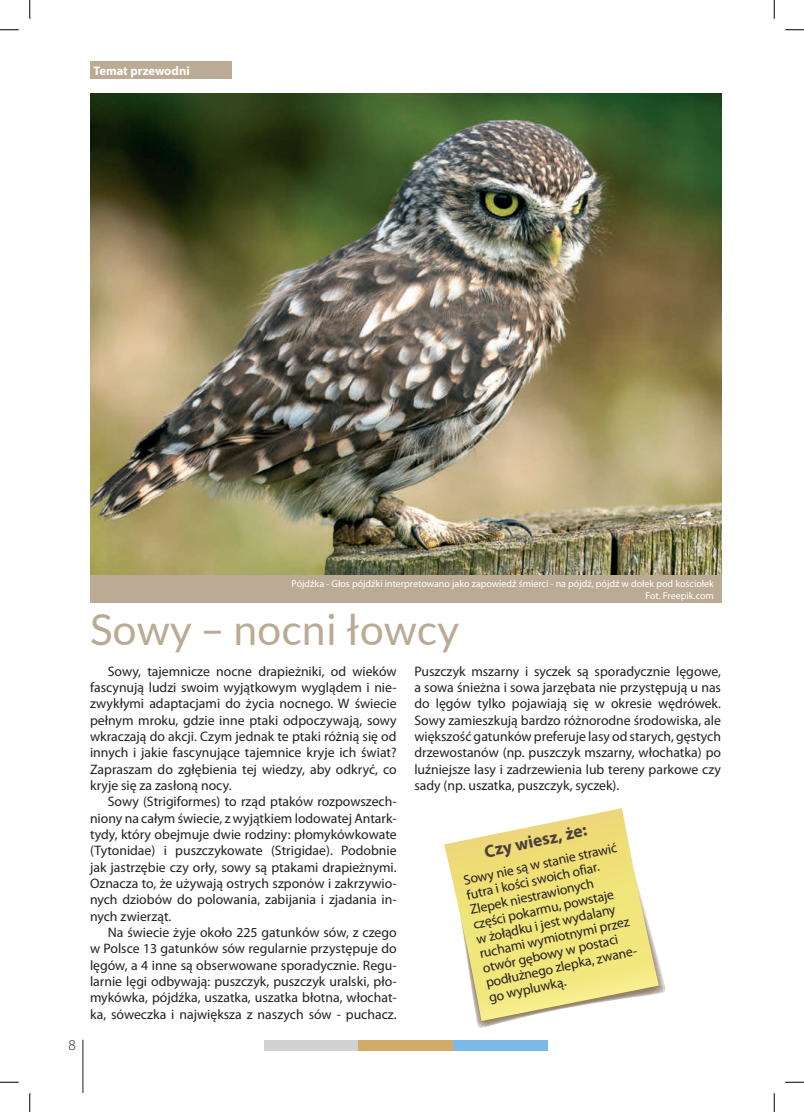
<style>
.page{position:relative;width:804px;height:1112px;background:#fff}
.page>*{position:absolute;margin:0;border:0;box-sizing:border-box;transform-origin:0 0}
.t1{font:42.5px "Lato";letter-spacing:.01em;color:#bbaa94}
.t2{font:700 17.5px "Myriad Pro";color:#4c3f3a}
.t3{font:300 15px "Myriad Pro";color:#231f20}
.t4{font:13.75px/16.4px "Myriad Pro";color:#231f20;text-align:justify}
.t5{font:700 12.5px "Myriad Pro";color:#fff}
.t6{font:10px/12px "Myriad Pro";color:#fff;text-align:right}
</style>
<div class="page">
<div style="left:90px;top:62px;width:142px;height:17px;background:#bbaa94"></div>
<img style="left:90px;top:94px;width:631px;height:482px">
<div style="left:90px;top:576px;width:631px;height:27px;background:#bbaa94"></div>
<svg style="left:477px;top:963px;width:189px;height:65px"></svg>
<svg style="left:444px;top:808px;width:214px;height:213px"></svg>
<hr style="left:83px;top:1040px;width:1px;height:53px;background:#231f20">
<div style="left:264px;top:1040px;width:94px;height:10px;background:#d1d2d4"></div>
<div style="left:358px;top:1040px;width:95px;height:10px;background:#d2ab66"></div>
<div style="left:453px;top:1040px;width:94px;height:10px;background:#79bae6"></div>
<svg style="left:0;top:29px;width:19px;height:2px"></svg>
<svg style="left:785px;top:29px;width:19px;height:2px"></svg>
<svg style="left:0;top:1081px;width:19px;height:2px"></svg>
<svg style="left:785px;top:1081px;width:19px;height:2px"></svg>
<svg style="left:29px;top:0;width:2px;height:19px"></svg>
<svg style="left:29px;top:1093px;width:2px;height:19px"></svg>
<svg style="left:773px;top:0;width:2px;height:19px"></svg>
<svg style="left:773px;top:1093px;width:2px;height:19px"></svg>
<p class="t5" style="left:94px;top:63px;width:98px">Temat przewodni</p>
<p class="t3" style="left:68px;top:1036px;width:9px">8</p>
<p class="t6" style="left:291px;top:578px;width:424px">Pójdźka - Głos pójdźki interpretowano jako zapowiedź śmierci - na pójdź, pójdź w dołek pod kościołek<br>Fot. Freepik.com</p>
<h1 class="t1" style="left:90px;top:606px;width:370px">Sowy – nocni łowcy</h1>
<p class="t4" style="left:90px;top:663px;width:308px;text-indent:18px">Sowy, tajemnicze nocne drapieżniki, od wieków fascynują ludzi swoim wyjątkowym wyglądem i nie&shy;zwykłymi adaptacjami do życia nocnego. W świecie pełnym mroku, gdzie inne ptaki odpoczywają, sowy wkraczają do akcji. Czym jednak te ptaki różnią się od innych i jakie fascynujące tajemnice kryje ich świat?<br>Zapraszam do zgłębienia tej wiedzy, aby odkryć, co kryje się za zasłoną nocy.</p>
<p class="t4" style="left:90px;top:793px;width:308px;text-indent:18px">Sowy (Strigiformes) to rząd ptaków rozpowszech&shy;niony na całym świecie, z wyjątkiem lodowatej Antark&shy;tydy, który obejmuje dwie rodziny: płomykówkowate (Tytonidae) i puszczykowate (Strigidae). Podobnie jak jastrzębie czy orły, sowy są ptakami drapieżnymi.<br>Oznacza to, że używają ostrych szponów i zakrzywio&shy;nych dziobów do polowania, zabijania i zjadania in&shy;nych zwierząt.</p>
<p class="t4" style="left:90px;top:924px;width:308px;text-indent:18px">Na świecie żyje około 225 gatunków sów, z czego w Polsce 13 gatunków sów regularnie przystępuje do lęgów, a 4 inne są obserwowane sporadycznie. Regu&shy;larnie lęgi odbywają: puszczyk, puszczyk uralski, pło&shy;mykówka, pójdźka, uszatka, uszatka błotna, włochat&shy;ka, sóweczka i największa z naszych sów - puchacz.</p>
<p class="t4" style="left:414px;top:663px;width:308px">Puszczyk mszarny i syczek są sporadycznie lęgowe, a sowa śnieżna i sowa jarzębata nie przystępują u nas do lęgów tylko pojawiają się w okresie wędrówek.<br>Sowy zamieszkują bardzo różnorodne środowiska, ale większość gatunków preferuje lasy od starych, gęstych drzewostanów (np. puszczyk mszarny, włochatka) po luźniejsze lasy i zadrzewienia lub tereny parkowe czy sady (np. uszatka, puszczyk, syczek).</p>
<p class="t2" style="left:482px;top:840px;width:106px;rotate:-12deg">Czy wiesz, że:</p>
<p class="t4" style="left:462px;top:872px;width:159px;line-height:15px;text-align:left;rotate:-12deg">Sowy nie są w stanie strawić futra i kości swoich ofiar.<br>Zlepek niestrawionych części pokarmu, powstaje<br>w żołądku i jest wydalany ruchami wymiotnymi przez otwór gębowy w postaci podłużnego zlepka, zwane&shy;go wypluwką.</p>
</div>
